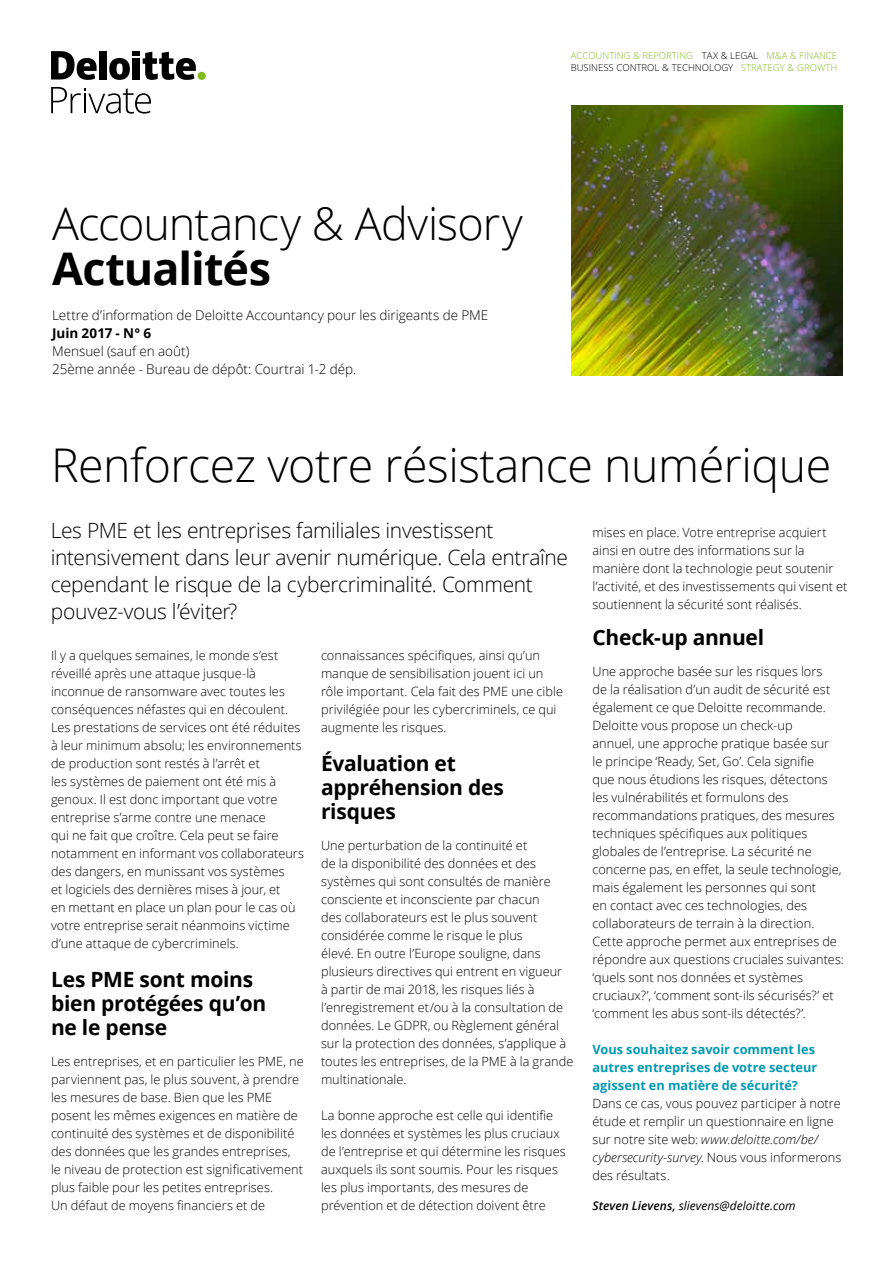
<style>
.page{position:relative;width:893px;height:1263px;background:#fff}
.page>*{position:absolute;margin:0;border:0;box-sizing:border-box;transform-origin:0 0}
.t1{font:300 46.5px "Open Sans";letter-spacing:-.01em;color:#000}
.t2{font:300 45px "Open Sans";letter-spacing:-.02em;color:#000}
.t3{font:700 45px "Open Sans";letter-spacing:-.02em;color:#000}
.t4{font:300 21px/27px "Open Sans";letter-spacing:-.015em;color:#000}
.t5{font:700 21px/24px "Open Sans";letter-spacing:-.015em;color:#000}
.t6{font:300 13.5px/18px "Open Sans";color:#000}
.t7{font:700 13.5px "Open Sans";color:#000}
.t8{font:300 12.75px/18px "Open Sans";letter-spacing:.005em;color:#000}
.t9{font:700 12.75px/18px "Open Sans";color:#0099b3}
.t10{font:italic 12px "Open Sans";letter-spacing:.005em;color:#000}
.t11{font:300 9.6px/11.7px "Open Sans";color:#85bc22}
.s1{color:#000}
.s2{font-style:italic}
.s3{font-weight:600}
</style>
<div class="page">
<img style="left:571px;top:105px;width:271px;height:271px">
<div style="left:198px;top:72px;width:8px;height:8px;background:#85bc22;border-radius:50%"></div>
<div style="left:99px;top:51px;width:7px;height:29px;background:#000"></div>
<svg style="left:109px;top:51px;width:87px;height:29px"></svg>
<svg style="left:51px;top:51px;width:46px;height:29px"></svg>
<svg style="left:51px;top:87px;width:100px;height:27px"></svg>
<p class="t11" style="left:571px;top:50px;width:268px">ACCOUNTING &amp; REPORTING <span class="s1">TAX &amp; LEGAL</span> M&amp;A &amp; FINANCE<br><span class="s1">BUSINESS CONTROL &amp; TECHNOLOGY</span> STRATEGY &amp; GROWTH</p>
<h2 class="t2" style="left:52px;top:193px;width:472px">Accountancy &amp; Advisory</h2>
<h2 class="t3" style="left:52px;top:237px;width:221px">Actualités</h2>
<p class="t6" style="left:52px;top:305px;width:438px">Lettre d’information de Deloitte Accountancy pour les dirigeants de PME</p>
<p class="t7" style="left:52px;top:323px;width:101px">Juin 2017 - N° 6</p>
<p class="t6" style="left:52px;top:341px;width:306px">Mensuel (sauf en août)<br>25ème année - Bureau de dépôt: Courtrai 1-2 dép.</p>
<h1 class="t1" style="left:51px;top:433px;width:782px">Renforcez votre résistance numérique</h1>
<h3 class="t4" style="left:51px;top:517px;width:519px">Les PME et les entreprises familiales investissent intensivement dans leur avenir numérique. Cela entraîne cependant le risque de la cybercriminalité. Comment pouvez-vous l’éviter?</h3>
<p class="t8" style="left:592px;top:523px;width:257px">mises en place. Votre entreprise acquiert ainsi en outre des informations sur la manière dont la technologie peut soutenir l’activité, et des investissements qui visent et soutiennent la sécurité sont réalisés.</p>
<h3 class="t5" style="left:592px;top:625px;width:173px">Check-up annuel</h3>
<p class="t8" style="left:592px;top:662px;width:253px">Une approche basée sur les risques lors<br>de la réalisation d’un audit de sécurité est également ce que Deloitte recommande.<br>Deloitte vous propose un check-up<br>annuel, une approche pratique basée sur<br>le principe ‘Ready, Set, Go’. Cela signifie<br>que nous étudions les risques, détectons les vulnérabilités et formulons des recommandations pratiques, des mesures techniques spécifiques aux politiques globales de l’entreprise. La sécurité ne concerne pas, en effet, la seule technologie, mais également les personnes qui sont<br>en contact avec ces technologies, des collaborateurs de terrain à la direction.<br>Cette approche permet aux entreprises de répondre aux questions cruciales suivantes: ‘quels sont nos données et systèmes cruciaux?’, ‘comment sont-ils sécurisés?’ et ‘comment les abus sont-ils détectés?’.</p>
<p class="t9" style="left:592px;top:1040px;width:226px">Vous souhaitez savoir comment les autres entreprises de votre secteur agissent en matière de sécurité?</p>
<p class="t8" style="left:592px;top:1094px;width:250px">Dans ce cas, vous pouvez participer à notre étude et remplir un questionnaire en ligne sur notre site web: <span class="s2">www.deloitte.com/be/ cybersecurity-survey</span>. Nous vous informerons des résultats.</p>
<p class="t8" style="left:321px;top:646px;width:244px">connaissances spécifiques, ainsi qu’un manque de sensibilisation jouent ici un rôle important. Cela fait des PME une cible privilégiée pour les cybercriminels, ce qui augmente les risques.</p>
<h3 class="t5" style="left:321px;top:751px;width:184px">Évaluation et appréhension des risques</h3>
<p class="t8" style="left:321px;top:836px;width:254px">Une perturbation de la continuité et<br>de la disponibilité des données et des systèmes qui sont consultés de manière consciente et inconsciente par chacun<br>des collaborateurs est le plus souvent considérée comme le risque le plus<br>élevé. En outre l’Europe souligne, dans plusieurs directives qui entrent en vigueur<br>à partir de mai 2018, les risques liés à l’enregistrement et/ou à la consultation de données. Le GDPR, ou Règlement général sur la protection des données, s’applique à toutes les entreprises, de la PME à la grande multinationale.</p>
<p class="t8" style="left:321px;top:1106px;width:246px">La bonne approche est celle qui identifie les données et systèmes les plus cruciaux de l’entreprise et qui détermine les risques auxquels ils sont soumis. Pour les risques les plus importants, des mesures de prévention et de détection doivent être</p>
<p class="t8" style="left:51px;top:646px;width:255px">Il y a quelques semaines, le monde s’est réveillé après une attaque jusque-là inconnue de ransomware avec toutes les conséquences néfastes qui en découlent.<br>Les prestations de services ont été réduites à leur minimum absolu; les environnements de production sont restés à l’arrêt et<br>les systèmes de paiement ont été mis à genoux. Il est donc important que votre entreprise s’arme contre une menace<br>qui ne fait que croître. Cela peut se faire notamment en informant vos collaborateurs des dangers, en munissant vos systèmes<br>et logiciels des dernières mises à jour, et<br>en mettant en place un plan pour le cas où votre entreprise serait néanmoins victime d’une attaque de cybercriminels.</p>
<h3 class="t5" style="left:51px;top:967px;width:217px">Les PME sont moins bien protégées qu’on ne le pense</h3>
<p class="t8" style="left:51px;top:1052px;width:254px">Les entreprises, et en particulier les PME, ne parviennent pas, le plus souvent, à prendre les mesures de base. Bien que les PME posent les mêmes exigences en matière de continuité des systèmes et de disponibilité des données que les grandes entreprises, le niveau de protection est significativement plus faible pour les petites entreprises.<br>Un défaut de moyens financiers et de</p>
<p class="t10" style="left:592px;top:1197px;width:205px"><span class="s3">Steven Lievens,</span> slievens@deloitte.com</p>
</div>
